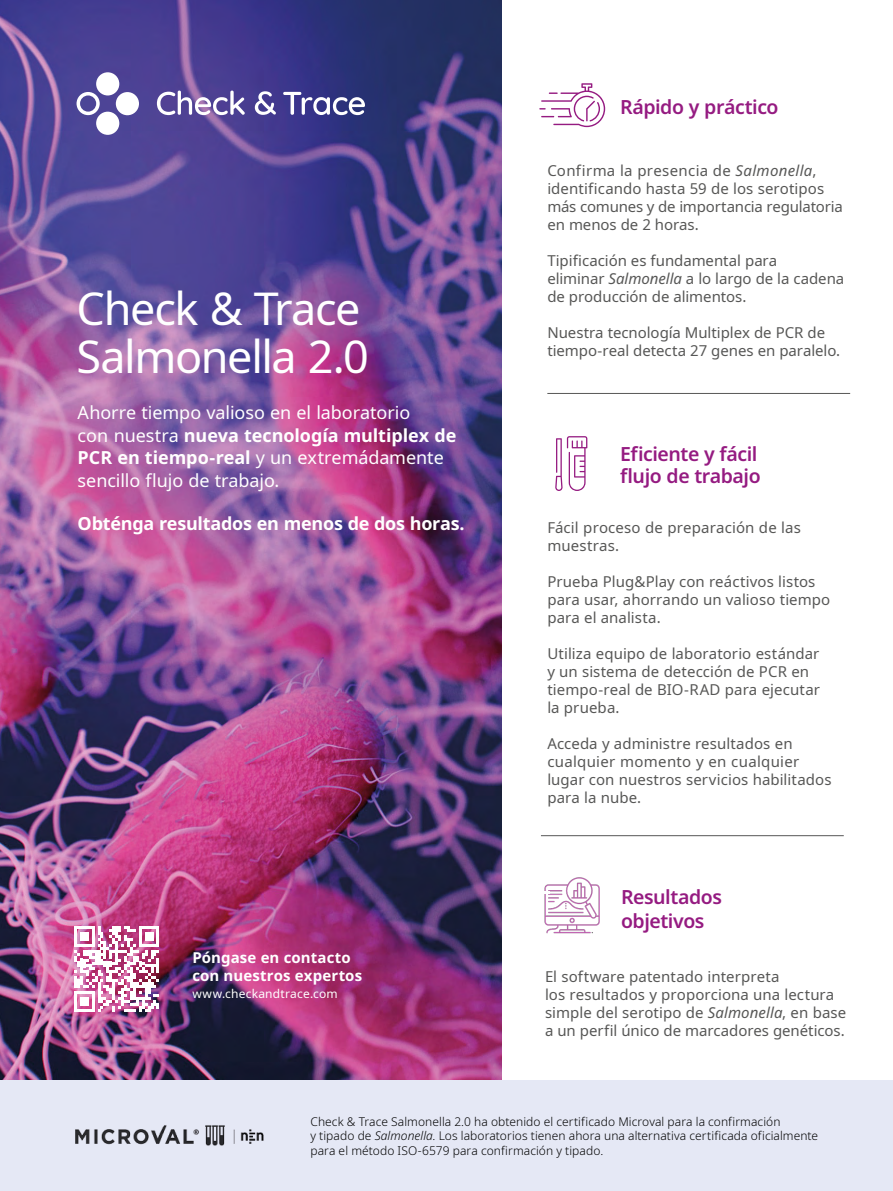
<style>
.page{position:relative;width:893px;height:1191px;background:#fff}
.page>*{position:absolute;margin:0;border:0;box-sizing:border-box;transform-origin:0 0}
.Headline{font:45px/48px "Noto Sans";letter-spacing:-.03em;color:#fff}
.Addresses_A5{font:600 19.5px/22.5px "Noto Sans";letter-spacing:-.025em;color:#951b81}
.Heading_1{font:18px/22.5px "Noto Sans";letter-spacing:-.005em;color:#fff}
.Heading_1-2{font:700 18px "Noto Sans";letter-spacing:-.015em;color:#fff}
.Addresses_A5-2{font:15px/18px "Noto Sans";letter-spacing:.005em;color:#575756}
.Addresses_A5-3{font:700 15px "Noto Sans";letter-spacing:.005em;color:#fff}
.Addresses_A5-4{font:300 12px/14.4px "Noto Sans";letter-spacing:.005em;color:#000}
.Addresses_A5-5{font:12px "Noto Sans";letter-spacing:.015em;color:#fff}
.s1{font-weight:700}
.s2{font-style:italic}
</style>
<div class="page">
<img style="left:0;top:0;width:502px;height:1080px">
<div style="left:0;top:1080px;width:893px;height:111px;background:#e5e8f5"></div>
<hr style="left:547px;top:393px;width:303px;height:1px;background:#575756">
<hr style="left:541px;top:835px;width:303px;height:1px;background:#575756">
<svg style="left:539px;top:83px;width:66px;height:44px"></svg>
<svg style="left:555px;top:436px;width:32px;height:55px"></svg>
<img style="left:544px;top:877px;width:56px;height:57px">
<img style="left:75px;top:1125px;width:189px;height:21px">
<div style="left:96px;top:72px;width:23px;height:23px;background:#fff;border-radius:50%"></div>
<div style="left:116px;top:92px;width:23px;height:23px;background:#fff;border-radius:50%"></div>
<div style="left:96px;top:112px;width:23px;height:23px;background:#fff;border-radius:50%"></div>
<svg style="left:157px;top:91px;width:88px;height:24px"></svg>
<svg style="left:255px;top:91px;width:21px;height:24px"></svg>
<svg style="left:283px;top:92px;width:82px;height:23px"></svg>
<svg style="left:77px;top:92px;width:23px;height:23px"></svg>
<svg style="left:74px;top:926px;width:85px;height:85px"></svg>
<p class="Headline" style="left:77px;top:285px;width:294px">Check &amp; Trace<br>Salmonella 2.0</p>
<p class="Heading_1" style="left:78px;top:402px;width:380px">Ahorre tiempo valioso en el laboratorio<br>con nuestra <span class="s1">nueva tecnología multiplex de PCR en tiempo-real</span> y un extremádamente sencillo flujo de trabajo.</p>
<p class="Heading_1-2" style="left:78px;top:513px;width:389px">Obténga resultados en menos de dos horas.</p>
<p class="Addresses_A5-3" style="left:192px;top:949px;width:160px">Póngase en contacto</p>
<p class="Addresses_A5-3" style="left:192px;top:967px;width:171px">con nuestros expertos</p>
<p class="Addresses_A5-5" style="left:192px;top:985px;width:147px">www.checkandtrace.com</p>
<p class="Addresses_A5" style="left:620px;top:96px;width:160px">Rápido y práctico</p>
<p class="Addresses_A5-2" style="left:547px;top:162px;width:297px">Confirma la presencia de <span class="s2">Salmonella</span>, identificando hasta 59 de los serotipos más comunes y de importancia regulatoria en menos de 2 horas.</p>
<p class="Addresses_A5-2" style="left:547px;top:252px;width:298px">Tipificación es fundamental para<br>eliminar <span class="s2">Salmonella</span> a lo largo de la cadena de producción de alimentos.</p>
<p class="Addresses_A5-2" style="left:547px;top:324px;width:294px">Nuestra tecnología Multiplex de PCR de tiempo-real detecta 27 genes en paralelo.</p>
<p class="Addresses_A5" style="left:620px;top:443px;width:142px">Eficiente y fácil flujo de trabajo</p>
<p class="Addresses_A5-2" style="left:547px;top:519px;width:255px">Fácil proceso de preparación de las muestras.</p>
<p class="Addresses_A5-2" style="left:547px;top:573px;width:284px">Prueba Plug&amp;Play con reáctivos listos para usar, ahorrando un valioso tiempo para el analista.</p>
<p class="Addresses_A5-2" style="left:547px;top:645px;width:274px">Utiliza equipo de laboratorio estándar y un sistema de detección de PCR en tiempo-real de BIO-RAD para ejecutar la prueba.</p>
<p class="Addresses_A5-2" style="left:547px;top:735px;width:286px">Acceda y administre resultados en cualquier momento y en cualquier lugar con nuestros servicios habilitados para la nube.</p>
<p class="Addresses_A5" style="left:621px;top:885px;width:102px;line-height:24px">Resultados objetivos</p>
<p class="Addresses_A5-2" style="left:545px;top:967px;width:303px">El software patentado interpreta<br>los resultados y proporciona una lectura simple del serotipo de <span class="s2">Salmonella</span>, en base a un perfil único de marcadores genéticos.</p>
<p class="Addresses_A5-4" style="left:310px;top:1114px;width:509px">Check &amp; Trace Salmonella 2.0 ha obtenido el certificado Microval para la confirmación<br>y tipado de <span class="s2">Salmonella</span>. Los laboratorios tienen ahora una alternativa certificada oficialmente para el método ISO-6579 para confirmación y tipado.</p>
</div>
